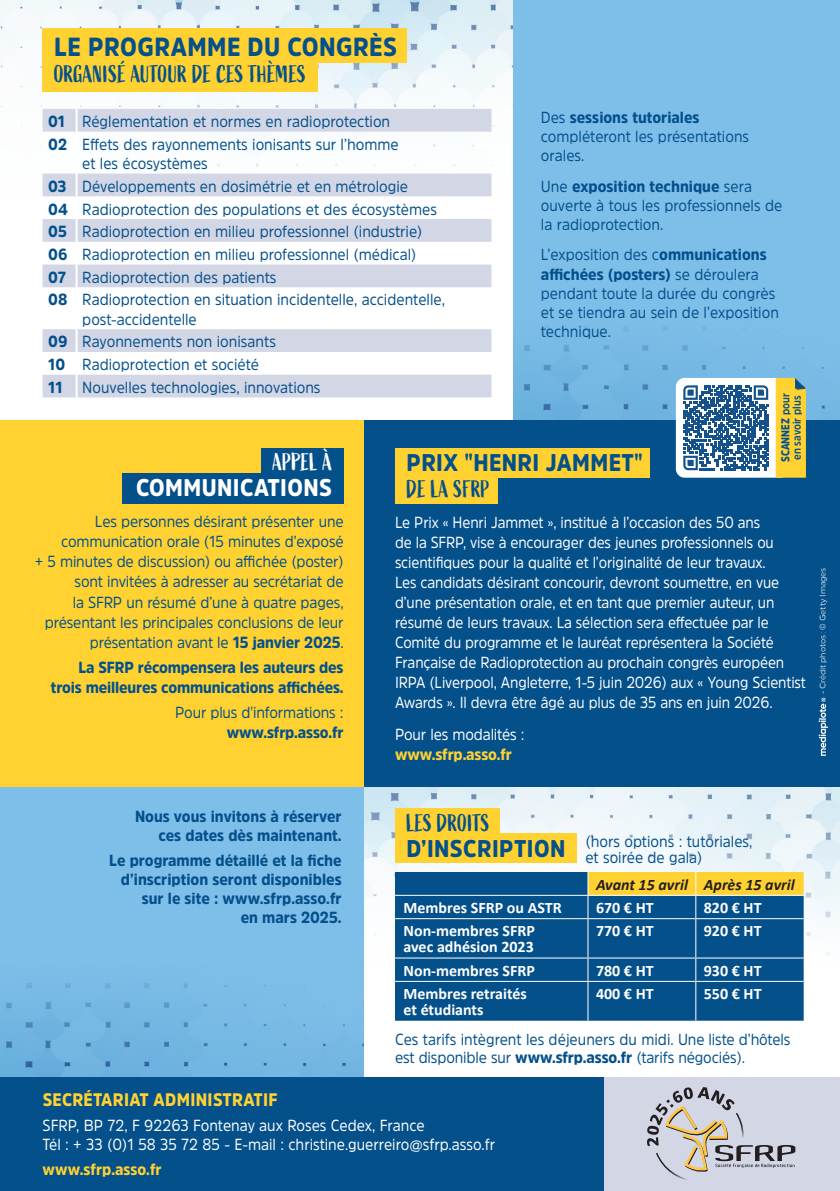
<style>
.page{position:relative;width:840px;height:1191px;background:#fff}
.page>*{position:absolute;margin:0;border:0;box-sizing:border-box;transform-origin:0 0}
.t1{font:900 26px "Amsi Pro";letter-spacing:.02em;color:#04508b;scale:.9 1}
.t2{font:900 24px/26px "Amsi Pro";letter-spacing:.02em;color:#04508b;scale:.9 1}
.t3{font:24px "Active";letter-spacing:.005em;color:#04508b;scale:.9 1}
.t4{font:900 24px/26px "Amsi Pro";letter-spacing:.02em;color:#fff;text-align:right;scale:.9 1}
.t5{font:900 18px "Amsi Pro";letter-spacing:.02em;color:#ffd231;scale:.9 1}
.t6{font:16px/19.2px "Amsi Pro";color:#04508b;scale:.9 1}
.t7{font:16px/20px "Amsi Pro";letter-spacing:-.01em;color:#fff;scale:.88 1}
.t8{font:900 16px/19.2px "Amsi Pro";color:#04508b;text-align:right;scale:.9 1}
.t9{font:700 16px/16px "Calibri";color:#fff}
.t10{font:16px/20px "Amsi Pro";letter-spacing:-.01em;color:#fff;scale:.9 1}
.t11{font:italic 700 16px "Calibri";color:#231f20}
.t12{font:900 16px "Amsi Pro";color:#ffd231;scale:.9 1}
.t13{font:700 11.4px/11.4px "Amsi Pro";color:#04508b;scale:.85 1}
.Texte{font:8px "Loew";letter-spacing:-.01em;color:#fff}
.s1{font-weight:900}
.s2{font-family:"Active";font-weight:400}
.s3{font-weight:900;color:#ffd231}
</style>
<div class="page">
<img style="left:0;top:0;width:513px;height:398px">
<img style="left:363px;top:786px;width:476px;height:291px">
<div style="left:513px;top:0;width:326px;height:516px;background:#7ebfe9"></div>
<img style="left:513px;top:326px;width:326px;height:94px">
<div style="left:0;top:786px;width:363px;height:291px;background:#7ebfe9"></div>
<div style="left:603px;top:1077px;width:236px;height:114px;background:#d3d6e5"></div>
<div style="left:363px;top:420px;width:476px;height:366px;background:#04508b"></div>
<div style="left:0;top:420px;width:363px;height:366px;background:#ffd231"></div>
<svg style="left:43px;top:109px;width:448px;height:288px"></svg>
<hr style="left:76px;top:109px;width:2px;height:23px;background:#fff">
<hr style="left:76px;top:132px;width:2px;height:42px;background:#fff">
<hr style="left:76px;top:174px;width:2px;height:22px;background:#fff">
<hr style="left:76px;top:196px;width:2px;height:23px;background:#fff">
<hr style="left:76px;top:219px;width:2px;height:23px;background:#fff">
<hr style="left:76px;top:242px;width:2px;height:22px;background:#fff">
<hr style="left:76px;top:264px;width:2px;height:23px;background:#fff">
<hr style="left:76px;top:287px;width:2px;height:42px;background:#fff">
<hr style="left:76px;top:329px;width:2px;height:23px;background:#fff">
<hr style="left:76px;top:352px;width:2px;height:23px;background:#fff">
<hr style="left:76px;top:375px;width:2px;height:22px;background:#fff">
<svg style="left:818px;top:697px;width:9px;height:59px"></svg>
<div style="left:395px;top:448px;width:254px;height:30px;background:#ffd231"></div>
<div style="left:395px;top:473px;width:102px;height:31px;background:#ffd231"></div>
<div style="left:261px;top:448px;width:82px;height:30px;background:#04508b"></div>
<div style="left:122px;top:473px;width:221px;height:31px;background:#04508b"></div>
<div style="left:43px;top:28px;width:363px;height:34px;background:#ffd231"></div>
<div style="left:43px;top:57px;width:275px;height:34px;background:#ffd231"></div>
<img style="left:0;top:983px;width:363px;height:94px">
<div style="left:395px;top:808px;width:104px;height:29px;background:#ffd231"></div>
<div style="left:395px;top:833px;width:180px;height:29px;background:#ffd231"></div>
<div style="left:0;top:1077px;width:603px;height:114px;background:#04508b"></div>
<svg style="left:647px;top:1087px;width:147px;height:93px"></svg>
<div style="left:395px;top:872px;width:408px;height:148px;background:#04508b"></div>
<hr style="left:395px;top:895px;width:192px;height:1px;background:#fff">
<svg style="left:587px;top:872px;width:216px;height:46px;background:#879562"></svg>
<hr style="left:395px;top:918px;width:192px;height:1px;background:#fff">
<hr style="left:587px;top:918px;width:108px;height:1px;background:#fff">
<hr style="left:587px;top:919px;width:1px;height:38px;background:#fff">
<hr style="left:695px;top:918px;width:108px;height:1px;background:#fff">
<hr style="left:695px;top:919px;width:1px;height:38px;background:#fff">
<hr style="left:395px;top:957px;width:192px;height:1px;background:#fff">
<hr style="left:587px;top:957px;width:108px;height:1px;background:#fff">
<svg style="left:587px;top:958px;width:1px;height:23px"></svg>
<hr style="left:695px;top:957px;width:108px;height:1px;background:#fff">
<svg style="left:695px;top:958px;width:1px;height:23px"></svg>
<hr style="left:395px;top:981px;width:192px;height:1px;background:#fff">
<hr style="left:587px;top:981px;width:108px;height:1px;background:#fff">
<hr style="left:587px;top:982px;width:1px;height:38px;background:#fff">
<hr style="left:695px;top:981px;width:108px;height:1px;background:#fff">
<hr style="left:695px;top:982px;width:1px;height:38px;background:#fff">
<div style="left:675px;top:378px;width:114px;height:100px;background:#fff;border-radius:9px"></div>
<svg style="left:683px;top:385px;width:84px;height:85px"></svg>
<svg style="left:775px;top:378px;width:30px;height:100px;background:#f7cf3a"></svg>
<p class="t1" style="left:54px;top:29px;width:382px">LE PROGRAMME DU CONGRÈS</p>
<p class="t3" style="left:54px;top:61px;width:281px">ORGANISÉ AUTOUR DE CES THÈMES</p>
<p class="t6" style="left:540px;top:107px;width:233px">Des <span class="s1">sessions tutoriales </span>compléteront les présentations orales.</p>
<p class="t6" style="left:540px;top:176px;width:269px">Une <span class="s1">exposition technique</span> sera ouverte à tous les professionnels de la radioprotection.</p>
<p class="t6" style="left:540px;top:245px;width:266px">L’exposition des c<span class="s1">ommunications affichées (posters)</span> se déroulera pendant toute la durée du congrès et se tiendra au sein de l’exposition technique.</p>
<p class="t8" style="left:48px;top:112px;width:20px">01</p>
<p class="t6" style="left:82px;top:111px;width:343px">Réglementation et normes en radioprotection</p>
<p class="t8" style="left:48px;top:134px;width:22px">02</p>
<p class="t6" style="left:82px;top:134px;width:353px">Effets des rayonnements ionisants sur l’homme et les écosystèmes</p>
<p class="t8" style="left:48px;top:176px;width:22px">03</p>
<p class="t6" style="left:82px;top:176px;width:363px">Développements en dosimétrie et en métrologie</p>
<p class="t8" style="left:48px;top:199px;width:23px">04</p>
<p class="t6" style="left:82px;top:199px;width:395px">Radioprotection des populations et des écosystèmes</p>
<p class="t8" style="left:48px;top:222px;width:22px">05</p>
<p class="t6" style="left:82px;top:222px;width:379px">Radioprotection en milieu professionnel (industrie)</p>
<p class="t8" style="left:48px;top:244px;width:23px">06</p>
<p class="t6" style="left:82px;top:244px;width:372px">Radioprotection en milieu professionnel (médical)</p>
<p class="t8" style="left:48px;top:267px;width:22px">07</p>
<p class="t6" style="left:82px;top:267px;width:217px">Radioprotection des patients</p>
<p class="t8" style="left:48px;top:290px;width:23px">08</p>
<p class="t6" style="left:82px;top:290px;width:404px">Radioprotection en situation incidentelle, accidentelle, post-accidentelle</p>
<p class="t8" style="left:48px;top:332px;width:23px">09</p>
<p class="t6" style="left:82px;top:332px;width:216px">Rayonnements non ionisants</p>
<p class="t8" style="left:48px;top:354px;width:20px">10</p>
<p class="t6" style="left:82px;top:354px;width:198px">Radioprotection et société</p>
<p class="t8" style="left:48px;top:377px;width:17px">11</p>
<p class="t6" style="left:82px;top:377px;width:266px">Nouvelles technologies, innovations</p>
<p class="t13" style="left:778px;top:462px;width:82px;rotate:-90deg"><span class="s1">SCANNEZ</span> pour en savoir plus</p>
<p class="t4" style="left:136px;top:448px;width:219px"><span class="s2">APPEL À<br></span>COMMUNICATIONS</p>
<p class="t6" style="left:35px;top:511px;width:344px;line-height:20px;text-align:right">Les personnes désirant présenter une communication orale (15 minutes d’exposé<br>+ 5 minutes de discussion) ou affichée (poster) sont invitées à adresser au secrétariat de<br>la SFRP un résumé d’une à quatre pages, présentant les principales conclusions de leur présentation avant le <span class="s1">15 janvier 2025</span>.</p>
<p class="t8" style="left:51px;top:657px;width:326px;line-height:20px">La SFRP récompensera les auteurs des trois meilleures communications affichées.</p>
<p class="t6" style="left:175px;top:702px;width:189px;line-height:20px;text-align:right">Pour plus d'informations : <span class="s1">www.sfrp.asso.fr</span></p>
<p class="t2" style="left:406px;top:449px;width:264px">PRIX " HENRI JAMMET "<br><span class="s2">DE LA SFRP</span></p>
<p class="t7" style="left:395px;top:512px;width:468px">Le Prix « Henri Jammet », institué à l’occasion des 50 ans<br>de la SFRP, vise à encourager des jeunes professionnels ou scientifiques pour la qualité et l’originalité de leur travaux.<br>Les candidats désirant concourir, devront soumettre, en vue d’une présentation orale, et en tant que premier auteur, un résumé de leurs travaux. La sélection sera effectuée par le Comité du programme et le lauréat représentera la Société Française de Radioprotection au prochain congrès européen IRPA (Liverpool, Angleterre, 1-5 juin 2026) aux « Young Scientist Awards ». Il devra être âgé au plus de 35 ans en juin 2026.</p>
<p class="t10" style="left:395px;top:723px;width:145px">Pour les modalités : <span class="s3">www.sfrp.asso.fr</span></p>
<p class="Texte" style="left:816px;top:694px;width:128px;rotate:-90deg">- Crédit photos : © Getty Images</p>
<p class="t8" style="left:135px;top:806px;width:231px">Nous vous invitons à réserver ces dates dès maintenant.</p>
<p class="t8" style="left:109px;top:850px;width:260px">Le programme détaillé et la fiche d’inscription seront disponibles sur le site : www.sfrp.asso.fr<br>en mars 2025.</p>
<p class="t2" style="left:406px;top:808px;width:178px"><span class="s2">LES DROITS<br></span>D’INSCRIPTION</p>
<p class="t6" style="left:585px;top:832px;width:187px;line-height:16px">(hors options : tutoriales, et soirée de gala)</p>
<p class="t11" style="left:595px;top:873px;width:93px">Avant 15 avril</p>
<p class="t11" style="left:703px;top:873px;width:92px">Après 15 avril</p>
<p class="t9" style="left:403px;top:899px;width:160px">Membres SFRP ou ASTR</p>
<p class="t9" style="left:595px;top:899px;width:59px">670 € HT</p>
<p class="t9" style="left:703px;top:899px;width:59px">820 € HT</p>
<p class="t9" style="left:403px;top:922px;width:133px">Non-membres SFRP avec adhésion 2023</p>
<p class="t9" style="left:595px;top:922px;width:59px">770 € HT</p>
<p class="t9" style="left:703px;top:922px;width:59px">920 € HT</p>
<p class="t9" style="left:403px;top:962px;width:133px">Non-membres SFRP</p>
<p class="t9" style="left:595px;top:962px;width:59px">780 € HT</p>
<p class="t9" style="left:703px;top:962px;width:59px">930 € HT</p>
<p class="t9" style="left:403px;top:985px;width:125px">Membres retraités et étudiants</p>
<p class="t9" style="left:595px;top:985px;width:59px">400 € HT</p>
<p class="t9" style="left:703px;top:985px;width:59px">550 € HT</p>
<p class="t6" style="left:395px;top:1030px;width:441px;line-height:18px">Ces tarifs intègrent les déjeuners du midi. Une liste d’hôtels est disponible sur <span class="s1">www.sfrp.asso.fr</span> (tarifs négociés).</p>
<p class="t5" style="left:43px;top:1087px;width:262px">SECRÉTARIAT ADMINISTRATIF</p>
<p class="t10" style="left:43px;top:1115px;width:426px">SFRP, BP 72, F 92263 Fontenay aux Roses Cedex, France</p>
<p class="t10" style="left:43px;top:1134px;width:504px">Tél : + 33 (0)1 58 35 72 85 - E-mail : christine.guerreiro@sfrp.asso.fr</p>
<p class="t12" style="left:43px;top:1158px;width:134px">www.sfrp.asso.fr</p>
</div>
